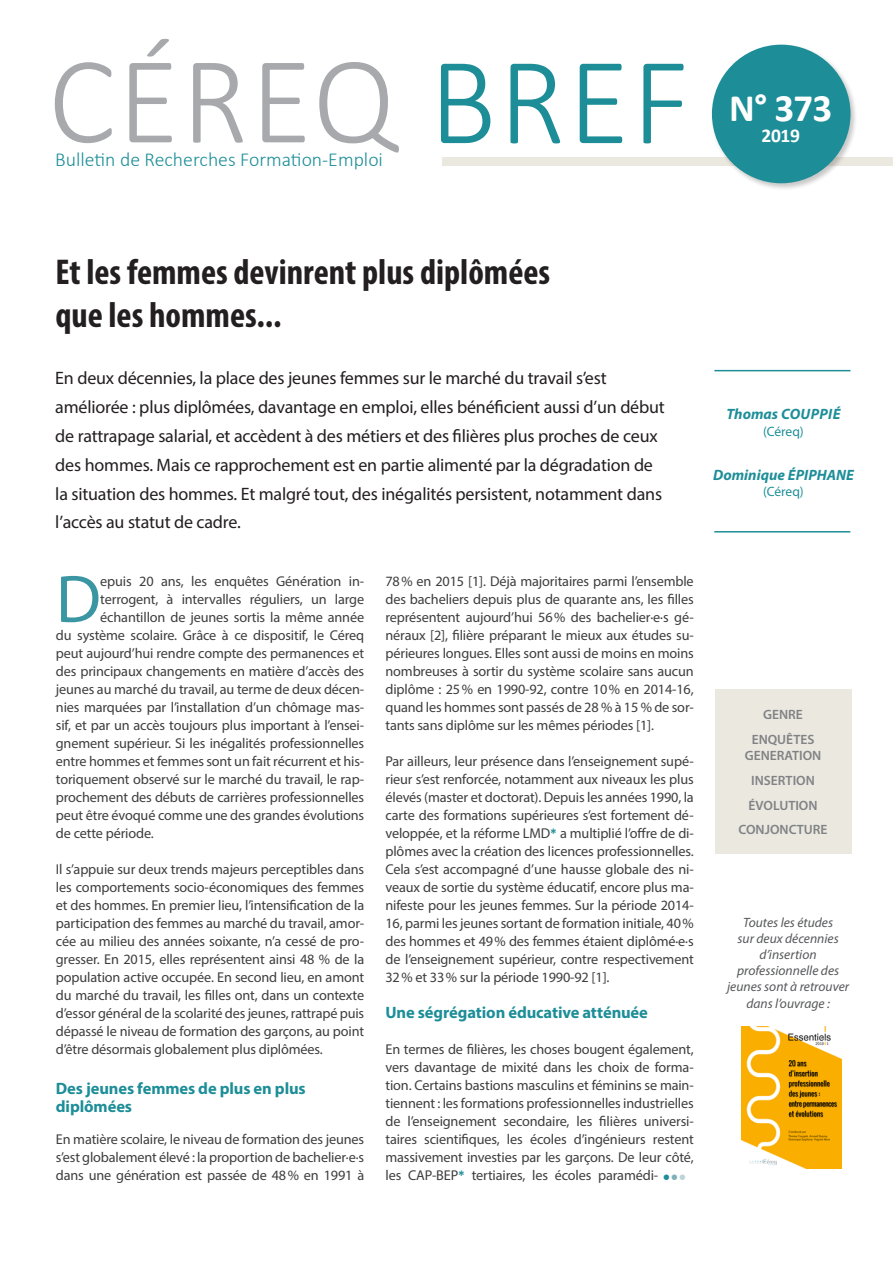
<style>
.page{position:relative;width:893px;height:1263px;background:#fff}
.page>*{position:absolute;margin:0;border:0;box-sizing:border-box;transform-origin:0 0}
.t1{font:300 125.55px "Calibri";letter-spacing:.02em;color:#a8a9ad}
.LETTRINE{font:67.65px "Myriad Pro";color:#3996a2}
.t2{font:700 39px "Calibri";color:#fff}
.TITRE{font:700 condensed 36px "Myriad Pro";color:#231f20}
.t3{font:700 condensed 21px "Minion Pro";color:#1d8e98}
.t4{font:300 19.8px "Calibri";color:#1d8e98}
.t5{font:700 19.5px "Calibri";color:#fff}
.CHAPO{font:18px/28.8px "Myriad Pro";letter-spacing:-.01em;color:#231f20}
.INTERTITRES{font:700 16.5px/18px "Myriad Pro";letter-spacing:-.005em;color:#1d8e98}
.AUTEUR{font:italic 700 15px "Myriad Pro";color:#1d8e98}
.TEXTE{font:14.25px/18px "Myriad Pro";letter-spacing:-.01em;color:#3e3e3f;text-align:justify}
.LETTRINE-2{font:14.25px "Myriad Pro";letter-spacing:-.01em;color:#3e3e3f}
.ENCARTS{font:italic 13.5px/16.2px "Myriad Pro";color:#57585a;text-align:center}
.Default{font:600 13.5px/16.2px "Myriad Pro";color:#808285;text-align:center}
.AUTEUR-2{font:13.5px "Myriad Pro";letter-spacing:-.005em;color:#1d8e98}
.s1{color:#1d8e98}
.s2{font-family:"Calibri";font-weight:700;font-size:13.5px;color:#1d8e98}
.s3{color:#7eb1b9}
.s4{color:#bbd3d9}
</style>
<div class="page">
<div style="left:715px;top:690px;width:136px;height:164px;background:#ebe8e0"></div>
<hr style="left:714px;top:370px;width:136px;height:1px;background:#1d8e98">
<hr style="left:714px;top:531px;width:136px;height:1px;background:#1d8e98">
<div style="left:442px;top:157px;width:451px;height:9px;background:#ebe8e0"></div>
<div style="left:710px;top:43px;width:148px;height:148px;background:#231f20;opacity:.25"></div>
<div style="left:712px;top:45px;width:138px;height:138px;background:#1d8e98;border-radius:50%"></div>
<img style="left:742px;top:1026px;width:100px;height:142px">
<p class="t1" style="left:48px;top:23px;width:643px">CÉREQ <span class="s1">BREF</span></p>
<p class="t4" style="left:55px;top:147px;width:329px">Bulletin de Recherches Formation-Emploi</p>
<p class="t2" style="left:729px;top:83px;width:105px">N° 373</p>
<p class="t5" style="left:761px;top:123px;width:40px">2019</p>
<p class="TITRE" style="left:55px;top:249px;width:496px">Et les femmes devinrent plus diplômées</p>
<p class="TITRE" style="left:55px;top:292px;width:228px">que les hommes...</p>
<p class="CHAPO" style="left:55px;top:364px;width:611px">En deux décennies, la place des jeunes femmes sur le marché du travail s’est améliorée : plus diplômées, davantage en emploi, elles bénéficient aussi d’un début de rattrapage salarial, et accèdent à des métiers et des filières plus proches de ceux des hommes. Mais ce rapprochement est en partie alimenté par la dégradation de la situation des hommes. Et malgré tout, des inégalités persistent, notamment dans l’accès au statut de cadre.</p>
<p class="LETTRINE" style="left:56px;top:557px;width:47px">D</p>
<p class="LETTRINE-2" style="left:100px;top:572px;width:265px">epuis 20 ans, les enquêtes Génération in-</p>
<p class="LETTRINE-2" style="left:100px;top:590px;width:265px">terrogent, à intervalles réguliers, un large</p>
<p class="LETTRINE-2" style="left:100px;top:608px;width:265px">échantillon de jeunes sortis la même année</p>
<p class="LETTRINE-2" style="left:56px;top:626px;width:310px">du système scolaire. Grâce à ce dispositif, le Céreq</p>
<p class="LETTRINE-2" style="left:56px;top:644px;width:310px">peut aujourd’hui rendre compte des permanences et</p>
<p class="LETTRINE-2" style="left:56px;top:662px;width:310px">des principaux changements en matière d’accès des</p>
<p class="LETTRINE-2" style="left:56px;top:680px;width:310px">jeunes au marché du travail, au terme de deux décen-</p>
<p class="LETTRINE-2" style="left:56px;top:698px;width:310px">nies marquées par l’installation d’un chômage mas-</p>
<p class="LETTRINE-2" style="left:56px;top:716px;width:310px">sif, et par un accès toujours plus important à l’ensei-</p>
<p class="LETTRINE-2" style="left:56px;top:734px;width:310px">gnement supérieur. Si les inégalités professionnelles</p>
<p class="LETTRINE-2" style="left:56px;top:752px;width:310px">entre hommes et femmes sont un fait récurrent et his-</p>
<p class="LETTRINE-2" style="left:56px;top:770px;width:310px">toriquement observé sur le marché du travail, le rap-</p>
<p class="LETTRINE-2" style="left:56px;top:788px;width:310px">prochement des débuts de carrières professionnelles</p>
<p class="LETTRINE-2" style="left:56px;top:806px;width:310px">peut être évoqué comme une des grandes évolutions</p>
<p class="LETTRINE-2" style="left:56px;top:824px;width:99px">de cette période.</p>
<p class="TEXTE" style="left:56px;top:860px;width:310px">Il s’appuie sur deux trends majeurs perceptibles dans les comportements socio-économiques des femmes et des hommes. En premier lieu, l’intensification de la participation des femmes au marché du travail, amor&shy;cée au milieu des années soixante, n’a cessé de pro&shy;gresser. En 2015, elles représentent ainsi 48 % de la population active occupée. En second lieu, en amont du marché du travail, les filles ont, dans un contexte d’essor général de la scolarité des jeunes, rattrapé puis dépassé le niveau de formation des garçons, au point d’être désormais globalement plus diplômées.</p>
<p class="INTERTITRES" style="left:56px;top:1078px;width:251px">Des jeunes femmes de plus en plus diplômées</p>
<p class="TEXTE" style="left:56px;top:1130px;width:310px">En matière scolaire, le niveau de formation des jeunes s’est globalement élevé : la proportion de bachelier·e·s dans une génération est passée de 48% en 1991 à</p>
<p class="TEXTE" style="left:385px;top:572px;width:310px">78% en 2015 [1]. Déjà majoritaires parmi l’ensemble des bacheliers depuis plus de quarante ans, les filles représentent aujourd’hui 56% des bachelier·e·s gé&shy;néraux [2], filière préparant le mieux aux études su&shy;périeures longues. Elles sont aussi de moins en moins nombreuses à sortir du système scolaire sans aucun diplôme : 25% en 1990-92, contre 10% en 2014-16, quand les hommes sont passés de 28 % à 15 % de sor&shy;tants sans diplôme sur les mêmes périodes [1].</p>
<p class="TEXTE" style="left:385px;top:752px;width:310px">Par ailleurs, leur présence dans l’enseignement supé&shy;rieur s’est renforcée, notamment aux niveaux les plus élevés (master et doctorat). Depuis les années 1990, la carte des formations supérieures s’est fortement dé&shy;veloppée, et la réforme LMD<span class="s2">*</span> a multiplié l’offre de di&shy;plômes avec la création des licences professionnelles.<br>Cela s’est accompagné d’une hausse globale des ni&shy;veaux de sortie du système éducatif, encore plus ma&shy;nifeste pour les jeunes femmes. Sur la période 2014- 16, parmi les jeunes sortant de formation initiale, 40% des hommes et 49% des femmes étaient diplômé·e·s de l’enseignement supérieur, contre respectivement 32% et 33% sur la période 1990-92 [1].</p>
<p class="INTERTITRES" style="left:385px;top:1003px;width:264px">Une ségrégation éducative atténuée</p>
<p class="TEXTE" style="left:385px;top:1040px;width:310px">En termes de filières, les choses bougent également, vers davantage de mixité dans les choix de forma&shy;tion. Certains bastions masculins et féminins se main&shy;tiennent : les formations professionnelles industrielles de l’enseignement secondaire, les filières universi&shy;taires scientifiques, les écoles d’ingénieurs restent massivement investies par les garçons. De leur côté, les CAP-BEP<span class="s2">*</span> tertiaires, les écoles paramédi-</p>
<p class="t3" style="left:662px;top:1161px;width:26px">•<span class="s3">•</span><span class="s4">•</span></p>
<p class="AUTEUR" style="left:726px;top:405px;width:116px">Thomas COUPPIÉ</p>
<p class="AUTEUR-2" style="left:763px;top:423px;width:42px">(Céreq)</p>
<p class="AUTEUR" style="left:713px;top:465px;width:142px">Dominique ÉPIPHANE</p>
<p class="AUTEUR-2" style="left:763px;top:483px;width:42px">(Céreq)</p>
<p class="Default" style="left:763px;top:706px;width:41px">GENRE</p>
<p class="Default" style="left:745px;top:731px;width:78px">ENQUÊTES<br>GENERATION</p>
<p class="Default" style="left:751px;top:772px;width:65px">INSERTION</p>
<p class="Default" style="left:748px;top:797px;width:71px">ÉVOLUTION</p>
<p class="Default" style="left:738px;top:821px;width:91px">CONJONCTURE</p>
<p class="ENCARTS" style="left:727px;top:914px;width:123px">Toutes les études<br>sur deux décennies d’insertion professionnelle des jeunes sont à retrouver dans l’ouvrage :</p>
</div>
